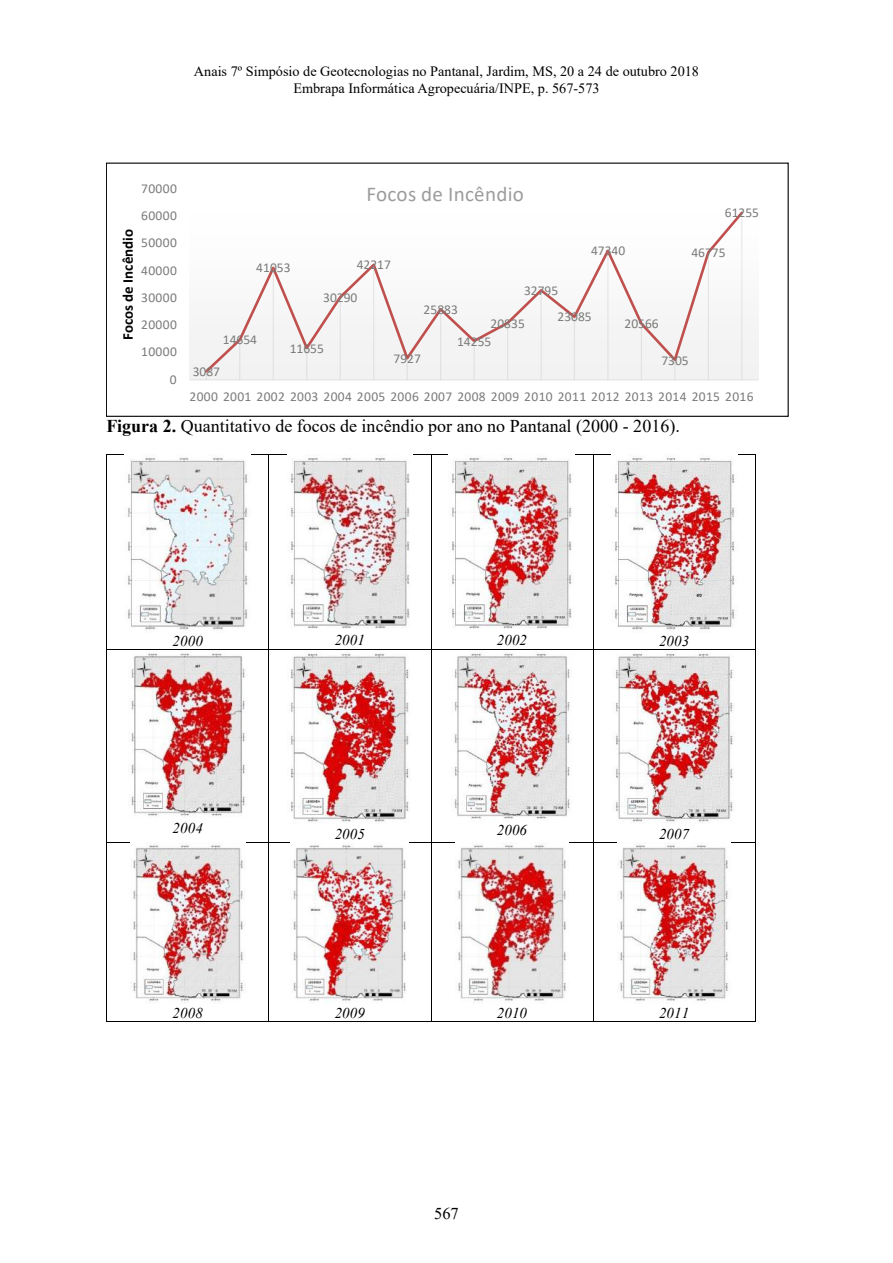
<style>
.page{position:relative;width:893px;height:1263px;background:#fff}
.page>*{position:absolute;margin:0;border:0;box-sizing:border-box;transform-origin:0 0}
.t1{font:21px "Calibri";letter-spacing:.01em;color:#9c9c9c}
.t2{font:18px "Times New Roman";color:#000}
.t3{font:16.5px "Times New Roman";color:#000}
.t4{font:italic 15px "Times New Roman";letter-spacing:.005em;color:#000}
.t5{font:700 15px "Calibri";letter-spacing:.005em;color:#000}
.t6{font:14.25px/17.1px "Times New Roman";color:#000;text-align:center}
.t7{font:13.5px "Calibri";letter-spacing:.025em;color:#7b7b7a}
.t8{font:13.5px/26.4px "Calibri";color:#7b7b7a}
.s1{font-weight:700}
</style>
<div class="page">
<div style="left:190px;top:189px;width:569px;height:191px;background:linear-gradient(to right,#fcfcfc,#fdfdfd)"></div>
<hr style="left:190px;top:379px;width:569px;height:1px;background:#e3e3e3">
<svg style="left:203px;top:209px;width:542px;height:166px"></svg>
<hr style="left:239px;top:340px;width:1px;height:40px;background:#e4e4e4">
<hr style="left:273px;top:268px;width:1px;height:112px;background:#e4e4e4">
<hr style="left:306px;top:348px;width:1px;height:32px;background:#bcbcbc;opacity:.33">
<hr style="left:340px;top:297px;width:1px;height:83px;background:#e4e4e4">
<hr style="left:373px;top:265px;width:1px;height:115px;background:#e4e4e4">
<svg style="left:407px;top:358px;width:1px;height:21px"></svg>
<hr style="left:440px;top:309px;width:1px;height:71px;background:#e3e3e3">
<hr style="left:474px;top:341px;width:1px;height:39px;background:#e6e6e6">
<hr style="left:507px;top:323px;width:1px;height:57px;background:#e2e2e2">
<hr style="left:541px;top:290px;width:1px;height:90px;background:#e7e7e7">
<hr style="left:574px;top:317px;width:1px;height:63px;background:#e1e1e1">
<hr style="left:607px;top:251px;width:1px;height:129px;background:#e9e9e9">
<hr style="left:641px;top:324px;width:1px;height:56px;background:#e1e1e1">
<svg style="left:674px;top:360px;width:1px;height:19px"></svg>
<hr style="left:708px;top:252px;width:1px;height:128px;background:#e3e3e3">
<hr style="left:741px;top:213px;width:1px;height:167px;background:#e9e9e9">
<hr style="left:107px;top:454px;width:162px;height:1px;background:#000">
<hr style="left:269px;top:454px;width:162px;height:1px;background:#000">
<hr style="left:431px;top:454px;width:162px;height:1px;background:#000">
<hr style="left:593px;top:454px;width:162px;height:1px;background:#000">
<hr style="left:106px;top:454px;width:1px;height:195px;background:#000">
<hr style="left:269px;top:454px;width:1px;height:195px;background:#000">
<hr style="left:431px;top:454px;width:1px;height:195px;background:#000">
<hr style="left:593px;top:454px;width:1px;height:195px;background:#000">
<hr style="left:755px;top:454px;width:1px;height:195px;background:#000">
<hr style="left:107px;top:649px;width:162px;height:1px;background:#000">
<hr style="left:269px;top:649px;width:162px;height:1px;background:#000">
<hr style="left:431px;top:649px;width:162px;height:1px;background:#000">
<hr style="left:593px;top:649px;width:162px;height:1px;background:#000">
<hr style="left:106px;top:650px;width:1px;height:192px;background:#000">
<hr style="left:269px;top:650px;width:1px;height:192px;background:#000">
<hr style="left:431px;top:650px;width:1px;height:192px;background:#000">
<hr style="left:593px;top:650px;width:1px;height:192px;background:#000">
<hr style="left:755px;top:650px;width:1px;height:192px;background:#000">
<hr style="left:107px;top:842px;width:162px;height:1px;background:#000">
<hr style="left:269px;top:842px;width:162px;height:1px;background:#000">
<hr style="left:431px;top:842px;width:162px;height:1px;background:#000">
<hr style="left:593px;top:842px;width:162px;height:1px;background:#000">
<hr style="left:106px;top:843px;width:1px;height:178px;background:#000">
<hr style="left:107px;top:1021px;width:162px;height:1px;background:#000">
<hr style="left:269px;top:843px;width:1px;height:178px;background:#000">
<hr style="left:269px;top:1021px;width:162px;height:1px;background:#000">
<hr style="left:431px;top:843px;width:1px;height:178px;background:#000">
<hr style="left:431px;top:1021px;width:162px;height:1px;background:#000">
<hr style="left:593px;top:843px;width:1px;height:178px;background:#000">
<hr style="left:593px;top:1021px;width:162px;height:1px;background:#000">
<hr style="left:755px;top:843px;width:1px;height:178px;background:#000">
<img style="left:125px;top:454px;width:126px;height:176px">
<img style="left:287px;top:454px;width:125px;height:175px">
<img style="left:449px;top:454px;width:126px;height:175px">
<img style="left:611px;top:454px;width:126px;height:176px">
<img style="left:128px;top:650px;width:117px;height:167px">
<img style="left:288px;top:653px;width:121px;height:170px">
<img style="left:453px;top:652px;width:117px;height:167px">
<img style="left:615px;top:653px;width:119px;height:171px">
<img style="left:130px;top:842px;width:115px;height:161px">
<img style="left:291px;top:842px;width:118px;height:160px">
<img style="left:455px;top:842px;width:114px;height:161px">
<img style="left:617px;top:842px;width:114px;height:160px">
<div style="left:106px;top:163px;width:683px;height:254px;border:1px solid #000"></div>
<p class="t6" style="left:194px;top:62px;width:507px">Anais 7º Simpósio de Geotecnologias no Pantanal, Jardim, MS, 20 a 24 de outubro 2018<br>Embrapa Informática Agropecuária/INPE, p. 567-573</p>
<p class="t5" style="left:117px;top:340px;width:113px;rotate:-90deg">Focos de Incêndio</p>
<p class="t7" style="left:141px;top:179px;width:37px">70000</p>
<p class="t7" style="left:141px;top:206px;width:37px">60000</p>
<p class="t7" style="left:141px;top:233px;width:37px">50000</p>
<p class="t7" style="left:141px;top:261px;width:37px">40000</p>
<p class="t7" style="left:141px;top:288px;width:37px">30000</p>
<p class="t7" style="left:141px;top:315px;width:37px">20000</p>
<p class="t7" style="left:141px;top:343px;width:37px">10000</p>
<p class="t7" style="left:170px;top:370px;width:8px">0</p>
<p class="t7" style="left:256px;top:259px;width:36px">41053</p>
<h1 class="t1" style="left:366px;top:179px;width:159px">Focos de Incêndio</h1>
<p class="t7" style="left:357px;top:255px;width:36px">42217</p>
<p class="t7" style="left:591px;top:241px;width:36px">47340</p>
<p class="t7" style="left:323px;top:288px;width:36px">30290</p>
<p class="t7" style="left:424px;top:300px;width:36px">25883</p>
<p class="t8" style="left:557px;top:277px;width:36px;text-indent:-33px">32795<br>23085</p>
<p class="t7" style="left:491px;top:314px;width:36px">20835</p>
<p class="t7" style="left:624px;top:314px;width:36px">20566</p>
<p class="t7" style="left:725px;top:204px;width:36px">61255</p>
<p class="t7" style="left:691px;top:243px;width:36px">46775</p>
<p class="t7" style="left:223px;top:331px;width:36px">14654</p>
<p class="t7" style="left:193px;top:362px;width:29px">3087</p>
<p class="t7" style="left:290px;top:339px;width:36px">11655</p>
<p class="t7" style="left:394px;top:349px;width:29px">7927</p>
<p class="t7" style="left:457px;top:332px;width:36px">14255</p>
<p class="t7" style="left:661px;top:351px;width:29px">7305</p>
<p class="t7" style="left:190px;top:387px;width:565px">2000 2001 2002 2003 2004 2005 2006 2007 2008 2009 2010 2011 2012 2013 2014 2015 2016</p>
<h2 class="t2" style="left:106px;top:413px;width:575px"><span class="s1">Figura 2.</span> Quantitativo de focos de incêndio por ano no Pantanal (2000 - 2016).</h2>
<p class="t4" style="left:173px;top:631px;width:32px">2000</p>
<p class="t4" style="left:335px;top:630px;width:32px">2001</p>
<p class="t4" style="left:497px;top:630px;width:32px">2002</p>
<p class="t4" style="left:659px;top:631px;width:32px">2003</p>
<p class="t4" style="left:173px;top:818px;width:32px">2004</p>
<p class="t4" style="left:335px;top:823px;width:32px">2005</p>
<p class="t4" style="left:497px;top:820px;width:32px">2006</p>
<p class="t4" style="left:659px;top:823px;width:32px">2007</p>
<p class="t4" style="left:173px;top:1002px;width:32px">2008</p>
<p class="t4" style="left:335px;top:1002px;width:32px">2009</p>
<p class="t4" style="left:497px;top:1002px;width:32px">2010</p>
<p class="t4" style="left:659px;top:1002px;width:32px">2011</p>
<p class="t3" style="left:434px;top:1202px;width:26px">567</p>
</div>
